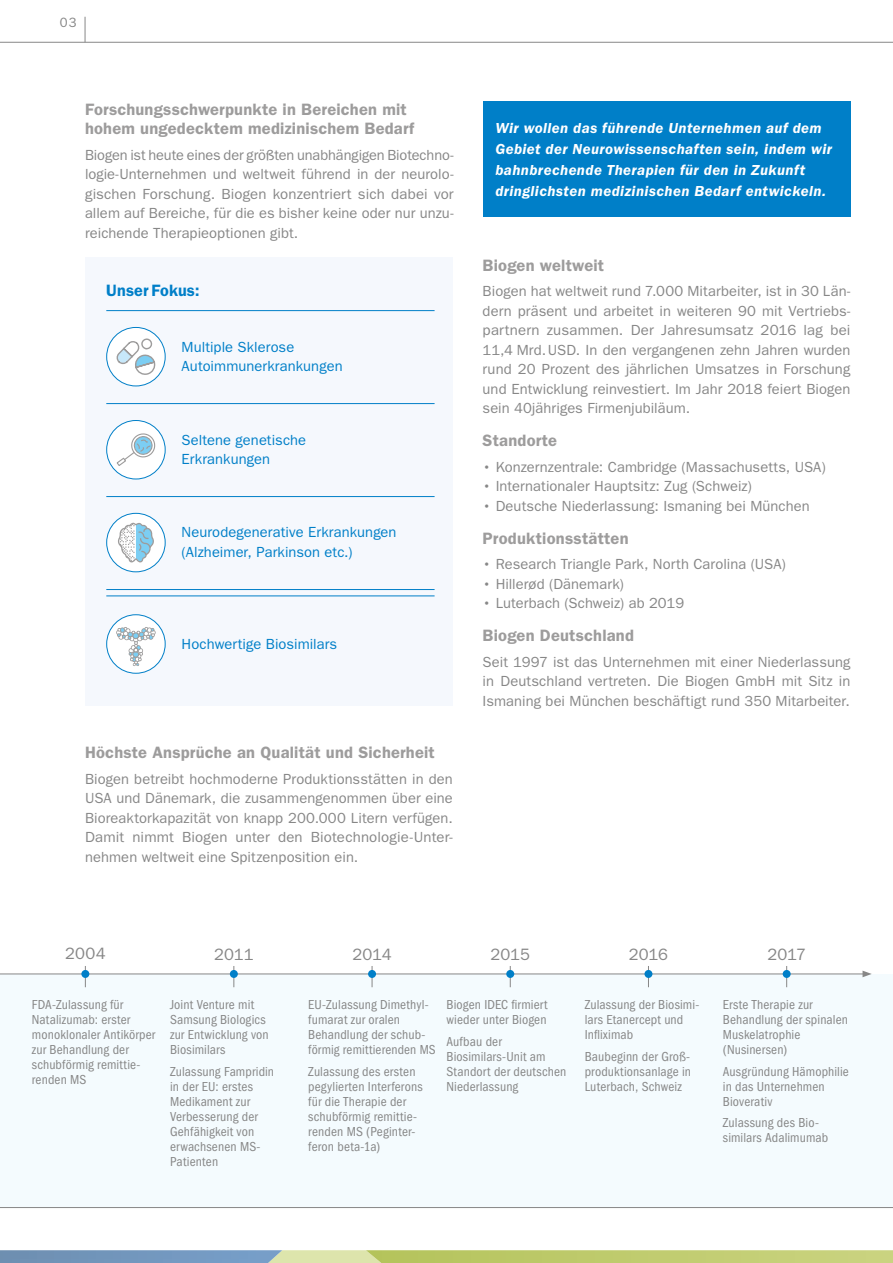
<style>
.page{position:relative;width:893px;height:1263px;background:#fff}
.page>*{position:absolute;margin:0;border:0;box-sizing:border-box;transform-origin:0 0}
.t1{font:16.5px/19.5px "Franklin Gothic LT Pro Dm";letter-spacing:.01em;color:#9d9c9c}
.t2{font:16.5px "Franklin Gothic LT Pro";color:#878787}
.t3{font:16.5px "Franklin Gothic LT Pro Dm";letter-spacing:.005em;color:#007fc8}
.t4{font:15px/21px "Franklin Gothic LT Pro Dm It";letter-spacing:.025em;color:#fff}
.t5{font:14.7px/19.5px "Franklin Gothic LT Pro";letter-spacing:.005em;color:#878787;text-align:justify}
.t6{font:14.7px/19.5px "Franklin Gothic LT Pro";letter-spacing:.005em;color:#007fc8}
.t7{font:condensed 13.5px/15px "Franklin Gothic LT Pro";letter-spacing:.01em;color:#878787}
.t8{font:13.5px "Franklin Gothic LT Pro";color:#878787}
.s1{font-weight:500}
</style>
<div class="page">
<div style="left:0;top:974px;width:893px;height:233px;background:#f4fbfe"></div>
<hr style="left:0;top:1207px;width:893px;height:1px;background:#878787">
<hr style="left:0;top:42px;width:893px;height:1px;background:#878787">
<svg style="left:85px;top:17px;width:1px;height:25px"></svg>
<svg style="left:282px;top:1250px;width:611px;height:13px;background:#c4d079"></svg>
<img style="left:0;top:1250px;width:282px;height:13px">
<svg style="left:0;top:973px;width:863px;height:15px"></svg>
<svg style="left:862px;top:970px;width:10px;height:7px"></svg>
<svg style="left:510px;top:966px;width:1px;height:21px"></svg>
<div style="left:506px;top:970px;width:8px;height:8px;background:#007fc8;border-radius:50%"></div>
<svg style="left:85px;top:966px;width:1px;height:21px"></svg>
<div style="left:81px;top:970px;width:8px;height:8px;background:#007fc8;border-radius:50%"></div>
<svg style="left:786px;top:966px;width:1px;height:21px"></svg>
<div style="left:783px;top:970px;width:8px;height:8px;background:#007fc8;border-radius:50%"></div>
<svg style="left:648px;top:966px;width:1px;height:21px"></svg>
<div style="left:644px;top:970px;width:8px;height:8px;background:#007fc8;border-radius:50%"></div>
<svg style="left:234px;top:966px;width:1px;height:21px"></svg>
<div style="left:230px;top:970px;width:8px;height:8px;background:#007fc8;border-radius:50%"></div>
<svg style="left:372px;top:966px;width:1px;height:21px"></svg>
<div style="left:368px;top:970px;width:8px;height:8px;background:#007fc8;border-radius:50%"></div>
<div style="left:483px;top:101px;width:367px;height:116px;background:#007fc8"></div>
<div style="left:85px;top:257px;width:368px;height:448px;background:#f5f8fd"></div>
<hr style="left:106px;top:403px;width:329px;height:1px;background:#007fc8">
<hr style="left:106px;top:310px;width:329px;height:1px;background:#007fc8">
<hr style="left:106px;top:496px;width:329px;height:1px;background:#007fc8">
<hr style="left:106px;top:589px;width:329px;height:1px;background:#007fc8">
<hr style="left:106px;top:596px;width:329px;height:1px;background:#007fc8">
<div style="left:107px;top:615px;width:58px;height:58px;background:#fff;border-radius:50%"></div>
<svg style="left:116px;top:627px;width:40px;height:39px"></svg>
<div style="left:106px;top:614px;width:60px;height:60px;border:1px solid #007fc8;border-radius:50%"></div>
<div style="left:107px;top:420px;width:58px;height:59px;background:#fff;border-radius:50%"></div>
<svg style="left:116px;top:433px;width:40px;height:33px"></svg>
<div style="left:106px;top:420px;width:60px;height:59px;border:1px solid #007fc8;border-radius:50%"></div>
<div style="left:107px;top:513px;width:58px;height:59px;background:#fff;border-radius:50%"></div>
<svg style="left:118px;top:523px;width:36px;height:39px"></svg>
<div style="left:106px;top:513px;width:60px;height:59px;border:1px solid #007fc8;border-radius:50%"></div>
<div style="left:107px;top:327px;width:58px;height:59px;background:#fff;border-radius:50%"></div>
<svg style="left:117px;top:338px;width:39px;height:37px"></svg>
<div style="left:106px;top:327px;width:60px;height:59px;border:1px solid #007fc8;border-radius:50%"></div>
<p class="t8" style="left:60px;top:15px;width:18px">03</p>
<p class="t1" style="left:85px;top:99px;width:331px">Forschungsschwerpunkte in Bereichen mit hohem ungedecktem medizinischem Bedarf</p>
<p class="t5" style="left:85px;top:145px;width:370px">Biogen ist heute eines der größten unabhängigen Biotechno&shy;logie-Unternehmen und weltweit führend in der neurolo&shy;gischen Forschung. Biogen konzentriert sich dabei vor allem auf Bereiche, für die es bisher keine oder nur unzu&shy;reichende Therapieoptionen gibt.</p>
<p class="t3" style="left:106px;top:280px;width:95px">Unser Fokus:</p>
<p class="t6" style="left:182px;top:337px;width:163px">Multiple Sklerose<br>Autoimmunerkrankungen</p>
<p class="t6" style="left:182px;top:430px;width:126px">Seltene genetische<br>Erkrankungen</p>
<p class="t6" style="left:182px;top:523px;width:216px">Neurodegenerative Erkrankungen (Alzheimer, Parkinson etc.)</p>
<p class="t6" style="left:182px;top:634px;width:157px">Hochwertige Biosimilars</p>
<p class="t1" style="left:85px;top:743px;width:351px">Höchste Ansprüche an Qualität und Sicherheit</p>
<p class="t5" style="left:85px;top:769px;width:369px">Biogen betreibt hochmoderne Produktionsstätten in den USA und Dänemark, die zusammengenommen über eine Bioreaktorkapazität von knapp 200.000 Litern verfügen.<br>Damit nimmt Biogen unter den Biotechnologie-Unter&shy;nehmen weltweit eine Spitzenposition ein.</p>
<p class="t4" style="left:495px;top:117px;width:338px">Wir wollen das führende Unternehmen auf dem Gebiet der Neurowissenschaften sein, indem wir bahnbrechende Therapien für den in Zukunft dringlichsten medizinischen Bedarf entwickeln.</p>
<p class="t1" style="left:483px;top:255px;width:123px">Biogen weltweit</p>
<p class="t5" style="left:483px;top:281px;width:369px">Biogen hat weltweit rund 7.000 Mitarbeiter, ist in 30 Län&shy;dern präsent und arbeitet in weiteren 90 mit Vertriebs&shy;partnern zusammen. Der Jahresumsatz 2016 lag bei 11,4 Mrd.USD. In den vergangenen zehn Jahren wurden rund 20 Prozent des jährlichen Umsatzes in Forschung und Entwicklung reinvestiert. Im Jahr 2018 feiert Biogen sein 40jähriges Firmenjubiläum.</p>
<p class="t1" style="left:483px;top:431px;width:76px">Standorte</p>
<p class="t5" style="left:483px;top:457px;width:345px"><span class="s1">•</span> Konzernzentrale: Cambridge (Massachusetts, USA)</p>
<p class="t5" style="left:483px;top:476px;width:271px"><span class="s1">•</span> Internationaler Hauptsitz: Zug (Schweiz)</p>
<p class="t5" style="left:483px;top:496px;width:329px"><span class="s1">•</span> Deutsche Niederlassung: Ismaning bei München</p>
<p class="t1" style="left:483px;top:528px;width:147px">Produktionsstätten</p>
<p class="t5" style="left:483px;top:554px;width:305px"><span class="s1">•</span> Research Triangle Park, North Carolina (USA)</p>
<p class="t5" style="left:483px;top:574px;width:143px"><span class="s1">•</span> Hillerød (Dänemark)</p>
<p class="t5" style="left:483px;top:593px;width:203px"><span class="s1">•</span> Luterbach (Schweiz) ab 2019</p>
<p class="t1" style="left:483px;top:626px;width:153px">Biogen Deutschland</p>
<p class="t5" style="left:483px;top:652px;width:369px">Seit 1997 ist das Unternehmen mit einer Niederlassung in Deutschland vertreten. Die Biogen GmbH mit Sitz in Ismaning bei München beschäftigt rund 350 Mitarbeiter.</p>
<p class="t2" style="left:65px;top:944px;width:42px">2004</p>
<p class="t2" style="left:214px;top:945px;width:41px">2011</p>
<p class="t2" style="left:352px;top:945px;width:41px">2014</p>
<p class="t2" style="left:490px;top:945px;width:41px">2015</p>
<p class="t2" style="left:629px;top:945px;width:41px">2016</p>
<p class="t2" style="left:767px;top:945px;width:40px">2017</p>
<p class="t7" style="left:32px;top:997px;width:125px">FDA-Zulassung für<br>Natalizumab: erster monoklonaler Antikörper zur Behandlung der schubförmig remittie&shy;renden MS</p>
<p class="t7" style="left:170px;top:997px;width:100px">Joint Venture mit<br>Samsung Biologics zur Entwicklung von<br>Biosimilars</p>
<p class="t7" style="left:170px;top:1064px;width:106px">Zulassung Fampridin in der EU: erstes<br>Medikament zur<br>Verbesserung der<br>Gehfähigkeit von erwachsenen MS-<br>Patienten</p>
<p class="t7" style="left:308px;top:997px;width:129px">EU-Zulassung Dimethyl&shy;fumarat zur oralen<br>Behandlung der schub&shy;förmig remittierenden MS</p>
<p class="t7" style="left:308px;top:1064px;width:116px">Zulassung des ersten pegylierten Interferons für die Therapie der schubförmig remittie&shy;renden MS (Peginter&shy;feron beta-1a)</p>
<p class="t7" style="left:446px;top:997px;width:103px">Biogen IDEC firmiert wieder unter Biogen</p>
<p class="t7" style="left:446px;top:1034px;width:121px">Aufbau der<br>Biosimilars-Unit am<br>Standort der deutschen<br>Niederlassung</p>
<p class="t7" style="left:585px;top:997px;width:116px">Zulassung der Biosimi&shy;lars Etanercept und<br>Infliximab</p>
<p class="t7" style="left:585px;top:1049px;width:108px;text-align:justify">Baubeginn der Groß&shy;produktionsanlage in Luterbach, Schweiz</p>
<p class="t7" style="left:723px;top:997px;width:127px">Erste Therapie zur<br>Behandlung der spinalen<br>Muskelatrophie (Nusinersen)</p>
<p class="t7" style="left:723px;top:1064px;width:128px">Ausgründung Hämophilie in das Unternehmen<br>Bioverativ</p>
<p class="t7" style="left:723px;top:1115px;width:107px">Zulassung des Bio&shy;similars Adalimumab</p>
</div>
